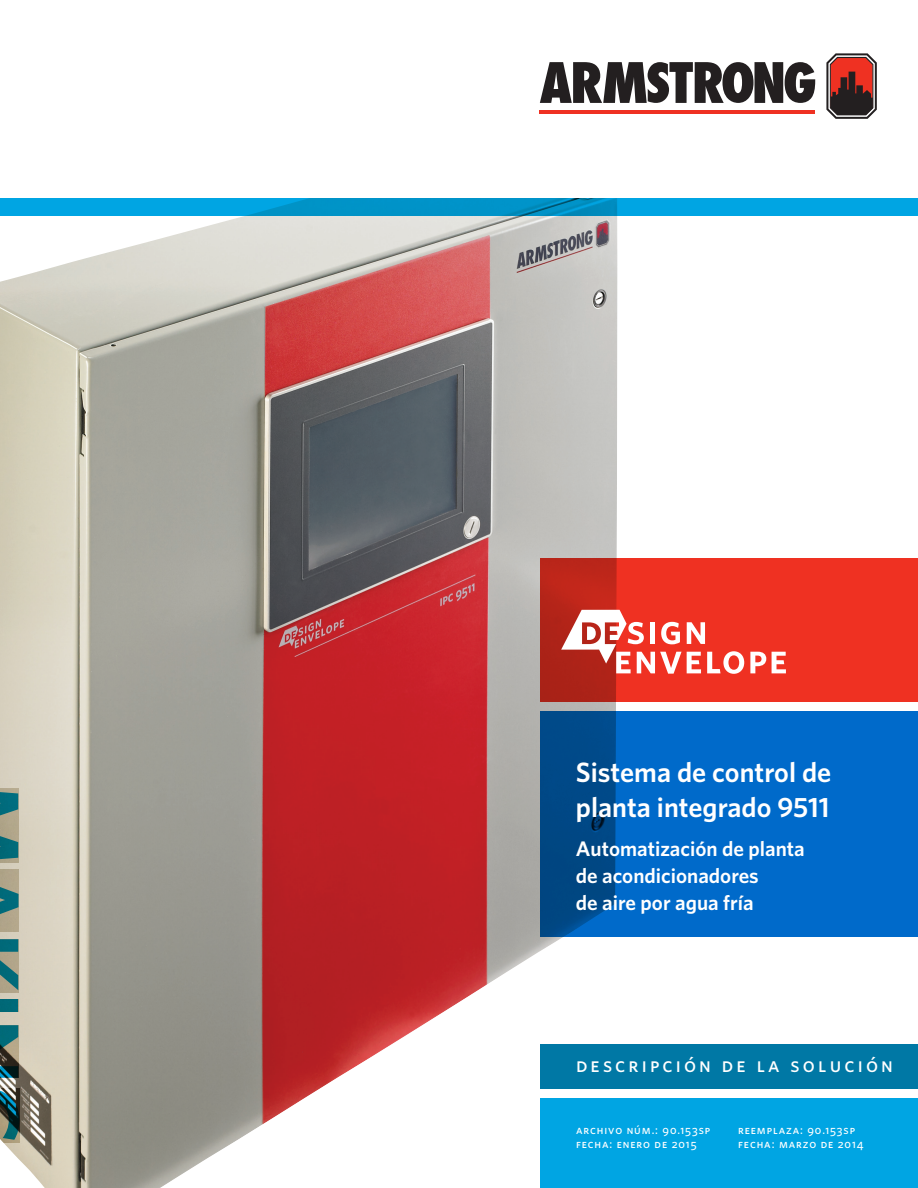
<style>
.page{position:relative;width:918px;height:1188px;background:#fff}
.page>*{position:absolute;margin:0;border:0;box-sizing:border-box;transform-origin:0 0}
.t1{font:600 28.05px/35.4px "Whitney A";color:#fff}
.t2{font:600 21px/27px "Whitney A";color:#fff}
.t3{font:21px "Whitney A Medium SC";letter-spacing:.15em;color:#fff}
.t4{font:12px "Whitney A Medium SC";letter-spacing:.075em;color:#fff}
</style>
<div class="page">
<img style="left:0;top:216px;width:618px;height:972px">
<svg style="left:0;top:198px;width:918px;height:18px;background:#009dd7"></svg>
<div style="left:540px;top:1098px;width:378px;height:90px;background:#00a5e3"></div>
<svg style="left:826px;top:53px;width:51px;height:66px;background:#864743"></svg>
<svg style="left:540px;top:62px;width:275px;height:41px"></svg>
<hr style="left:540px;top:110px;width:275px;height:3px;background:#ef3122">
<div style="left:540px;top:1044px;width:378px;height:45px;background:#0078a5"></div>
<svg style="left:0;top:788px;width:18px;height:75px"></svg>
<svg style="left:0;top:870px;width:19px;height:62px"></svg>
<svg style="left:0;top:939px;width:18px;height:54px"></svg>
<svg style="left:0;top:1025px;width:18px;height:53px"></svg>
<div style="left:0;top:999px;width:18px;height:13px;background:#006978"></div>
<svg style="left:0;top:1088px;width:19px;height:55px"></svg>
<svg style="left:540px;top:558px;width:378px;height:144px;background:#e42e20"></svg>
<svg style="left:540px;top:711px;width:378px;height:225px;background:#0062bb"></svg>
<svg style="left:750px;top:652px;width:16px;height:21px"></svg>
<svg style="left:772px;top:652px;width:14px;height:21px"></svg>
<svg style="left:561px;top:610px;width:183px;height:64px"></svg>
<p class="t1" style="left:576px;top:754px;width:257px">Sistema de control de planta integrado 9511</p>
<p class="t2" style="left:576px;top:835px;width:230px">Automatización de planta de acondicionadores<br>de aire por agua fría</p>
<p class="t3" style="left:576px;top:1051px;width:318px">descripción de la solución</p>
<p class="t4" style="left:576px;top:1122px;width:136px">archivo núm.: 90.153sp</p>
<p class="t4" style="left:576px;top:1136px;width:122px">fecha: enero de 2015</p>
<p class="t4" style="left:738px;top:1122px;width:118px">reemplaza: 90.153sp</p>
<p class="t4" style="left:738px;top:1136px;width:127px">fecha: marzo de 2014</p>
</div>
